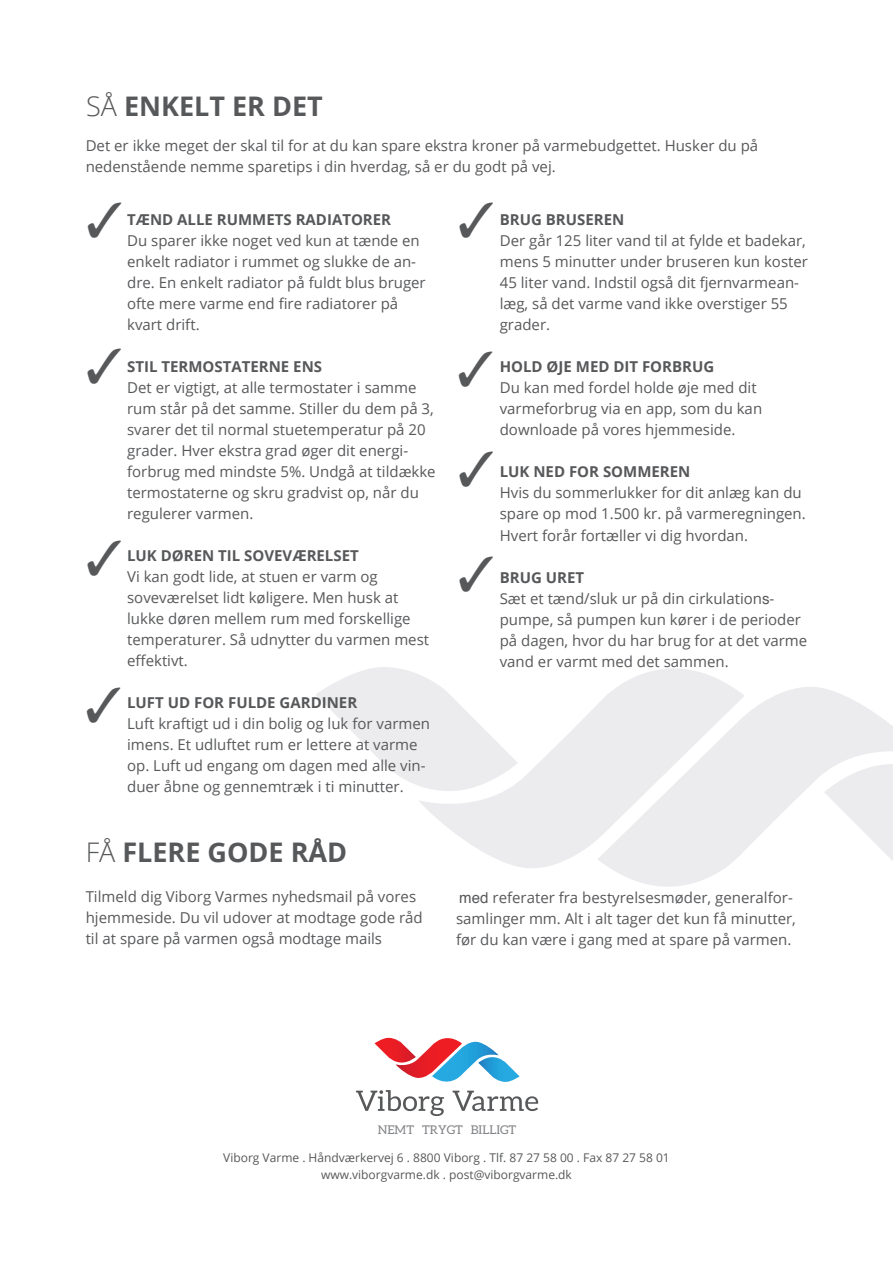
<style>
.page{position:relative;width:893px;height:1263px;background:#fff}
.page>*{position:absolute;margin:0;border:0;box-sizing:border-box;transform-origin:0 0}
.t1{font:49.05px/102.6px "Zapf Dingbats ITC";color:#57585a;text-align:justify}
.t2{font:700 27px "Open Sans";color:#57585a}
.t3{font:15px/21px "Open Sans";color:#57585a}
.t4{font:700 15px "Open Sans";color:#57585a}
.t5{font:12px/16.5px "Open Sans";color:#57585a;text-align:center}
.t6{font:12px "Aleo";color:#808285}
.s1{font-weight:300}
.s2{font-weight:700}
.s3{font-family:"Helvetica"}
</style>
<div class="page">
<svg style="left:419px;top:668px;width:308px;height:200px;fill:#ececee"></svg>
<svg style="left:316px;top:667px;width:202px;height:125px"></svg>
<svg style="left:597px;top:684px;width:296px;height:203px;fill:#ececee"></svg>
<svg style="left:824px;top:763px;width:69px;height:124px"></svg>
<svg style="left:356px;top:1038px;width:182px;height:78px"></svg>
<h2 class="t2" style="left:86px;top:87px;width:238px"><span class="s1">SÅ</span> ENKELT ER DET</h2>
<p class="t3" style="left:86px;top:135px;width:674px">Det er ikke meget der skal til for at du kan spare ekstra kroner på varmebudgettet. Husker du på nedenstående nemme sparetips i din hverdag, så er du godt på vej.</p>
<p class="t4" style="left:127px;top:209px;width:266px">TÆND ALLE RUMMETS RADIATORER</p>
<p class="t3" style="left:127px;top:230px;width:300px">Du sparer ikke noget ved kun at tænde en enkelt radiator i rummet og slukke de an&shy;dre. En enkelt radiator på fuldt blus bruger ofte mere varme end fire radiatorer på kvart drift.</p>
<p class="t4" style="left:127px;top:356px;width:197px">STIL TERMOSTATERNE ENS</p>
<p class="t3" style="left:127px;top:377px;width:310px">Det er vigtigt, at alle termostater i samme rum står på det samme. Stiller du dem på 3, svarer det til normal stuetemperatur på 20 grader. Hver ekstra grad øger dit energi&shy;forbrug med mindste 5%. Undgå at tildække termostaterne og skru gradvist op, når du regulerer varmen.</p>
<p class="t4" style="left:127px;top:545px;width:233px">LUK DØREN TIL SOVEVÆRELSET</p>
<p class="t3" style="left:127px;top:566px;width:304px">Vi kan godt lide, at stuen er varm og soveværelset lidt køligere. Men husk at lukke døren mellem rum med forskellige temperaturer. Så udnytter du varmen mest effektivt.</p>
<p class="t4" style="left:127px;top:692px;width:232px">LUFT UD FOR FULDE GARDINER</p>
<p class="t3" style="left:127px;top:713px;width:304px">Luft kraftigt ud i din bolig og luk for varmen imens. Et udluftet rum er lettere at varme op. Luft ud engang om dagen med alle vin&shy;duer åbne og gennemtræk i ti minutter.</p>
<h2 class="t2" style="left:86px;top:833px;width:263px"><span class="s1">FÅ</span> FLERE GODE RÅD</h2>
<p class="t3" style="left:86px;top:886px;width:339px">Tilmeld dig Viborg Varmes nyhedsmail på vores hjemmeside. Du vil udover at modtage gode råd til at spare på varmen også modtage mails</p>
<p class="t4" style="left:500px;top:209px;width:126px">BRUG BRUSEREN</p>
<p class="t3" style="left:500px;top:230px;width:310px">Der går 125 liter vand til at fylde et badekar, mens 5 minutter under bruseren kun koster 45 liter vand. Indstil også dit fjernvarmean&shy;læg, så det varme vand ikke overstiger 55 grader.</p>
<p class="t4" style="left:500px;top:356px;width:216px">HOLD ØJE MED DIT FORBRUG</p>
<p class="t3" style="left:500px;top:377px;width:264px">Du kan med fordel holde øje med dit varmeforbrug via en app, som du kan downloade på vores hjemmeside.</p>
<p class="t4" style="left:500px;top:461px;width:192px">LUK NED FOR SOMMEREN</p>
<p class="t3" style="left:500px;top:482px;width:308px">Hvis du sommerlukker for dit anlæg kan du spare op mod 1.500 kr. på varmeregningen.<br>Hvert forår fortæller vi dig hvordan.</p>
<p class="t3" style="left:500px;top:567px;width:309px"><span class="s2">BRUG URET<br></span>Sæt et tænd/sluk ur på din cirkulation<span class="s3">s&shy;</span>pumpe, så pumpen kun kører i de perioder på dagen, hvor du har brug for at det varme vand er varmt med det sammen.</p>
<h1 class="t1" style="left:457px;top:318px;width:39px">✓ ✓ ✓</h1>
<p class="t3" style="left:456px;top:887px;width:341px"><span class="s3">med</span> referater fra bestyrelsesmøder, generalfor&shy;samlinger mm. Alt i alt tager det kun få minutter, før du kan være i gang med at spare på varmen.</p>
<p class="t6" style="left:378px;top:1123px;width:140px">NEMT TRYGT BILLIGT</p>
<p class="t5" style="left:223px;top:1149px;width:448px">Viborg Varme . Håndværkervej 6 . 8800 Viborg . Tlf. 87 27 58 00 . Fax 87 27 58 01 www.viborgvarme.dk . post@viborgvarme.dk</p>
</div>
